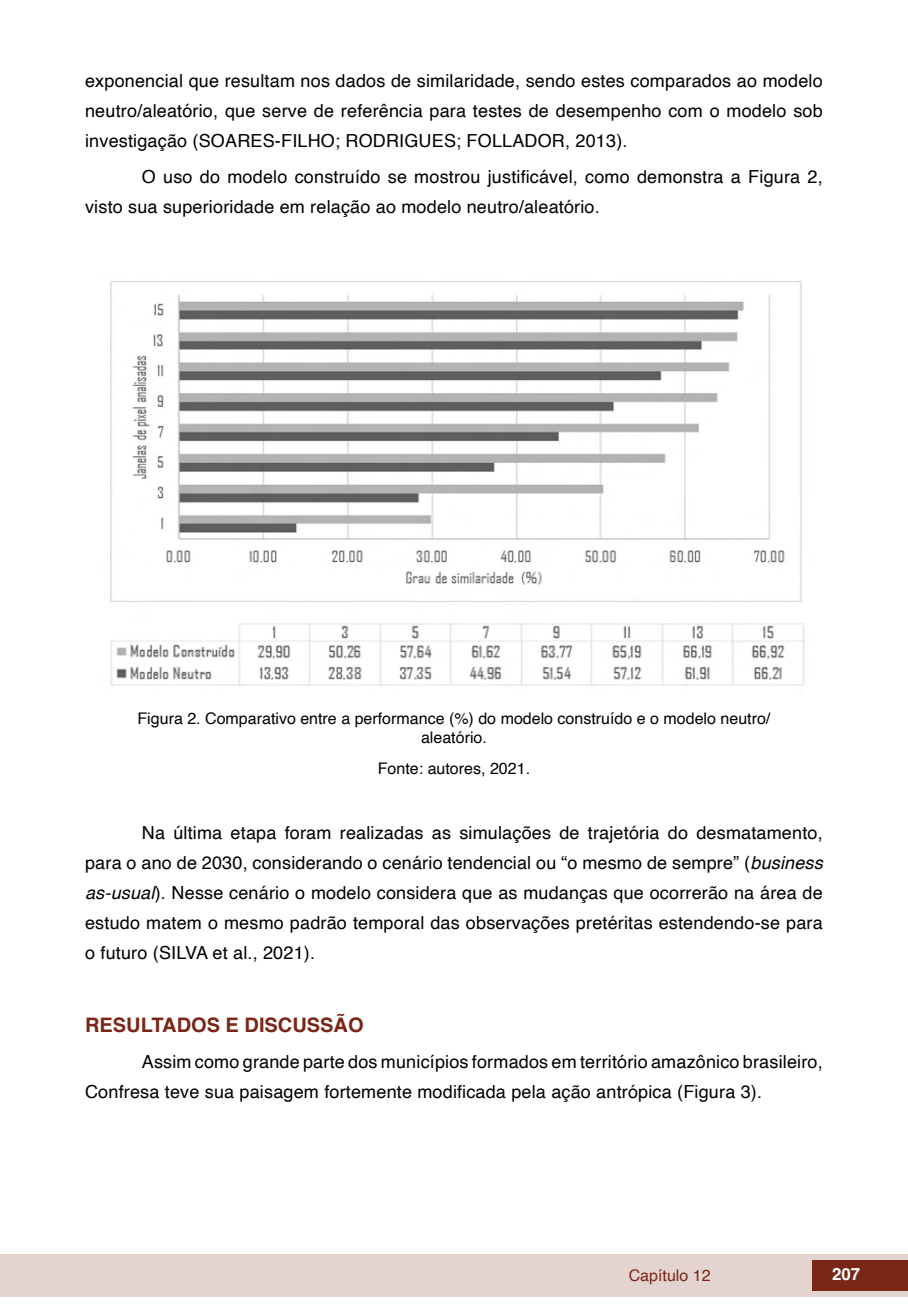
<style>
.page{position:relative;width:908px;height:1304px;background:#fff}
.page>*{position:absolute;margin:0;border:0;box-sizing:border-box;transform-origin:0 0}
.TITULOS{font:700 20px "Helvetica";color:#7a2616}
.txt{font:18px/30px "Helvetica";letter-spacing:.01em;color:#000;text-align:justify}
.t1{font:700 16.8px "Helvetica";color:#fff}
.imagens_graf_tab{font:16px/19.2px "Helvetica";color:#000;text-align:center}
.t2{font:16px "Helvetica";color:#7a2616}
.s1{font-style:italic}
</style>
<div class="page">
<div style="left:0;top:1254px;width:906px;height:43px;background:#e4d4d0"></div>
<div style="left:812px;top:1261px;width:95px;height:30px;background:#7a2616"></div>
<img style="left:110px;top:281px;width:695px;height:405px">
<p class="txt" style="left:85px;top:66px;width:738px">exponencial que resultam nos dados de similaridade, sendo estes comparados ao modelo neutro/aleatório, que serve de referência para testes de desempenho com o modelo sob investigação (SOARES-FILHO; RODRIGUES; FOLLADOR, 2013).</p>
<p class="txt" style="left:85px;top:162px;width:738px;text-indent:57px">O uso do modelo construído se mostrou justificável, como demonstra a Figura 2, visto sua superioridade em relação ao modelo neutro/aleatório.</p>
<p class="imagens_graf_tab" style="left:137px;top:709px;width:634px">Figura 2. Comparativo entre a performance (%) do modelo construído e o modelo neutro/ aleatório.</p>
<p class="imagens_graf_tab" style="left:377px;top:759px;width:154px">Fonte: autores, 2021.</p>
<p class="txt" style="left:85px;top:819px;width:738px;text-indent:57px">Na última etapa foram realizadas as simulações de trajetória do desmatamento, para o ano de 2030, considerando o cenário tendencial ou “o mesmo de sempre” (<span class="s1">business as-usual</span>). Nesse cenário o modelo considera que as mudanças que ocorrerão na área de estudo matem o mesmo padrão temporal das observações pretéritas estendendo-se para o futuro (SILVA et al., 2021).</p>
<p class="TITULOS" style="left:85px;top:1013px;width:280px">RESULTADOS E DISCUSSÃO</p>
<p class="txt" style="left:85px;top:1047px;width:738px;text-indent:57px">Assim como grande parte dos municípios formados em território amazônico brasileiro,<br>Confresa teve sua paisagem fortemente modificada pela ação antrópica (Figura 3).</p>
<p class="t2" style="left:628px;top:1263px;width:83px">Capítulo 12</p>
<p class="t1" style="left:831px;top:1264px;width:30px">207</p>
</div>
